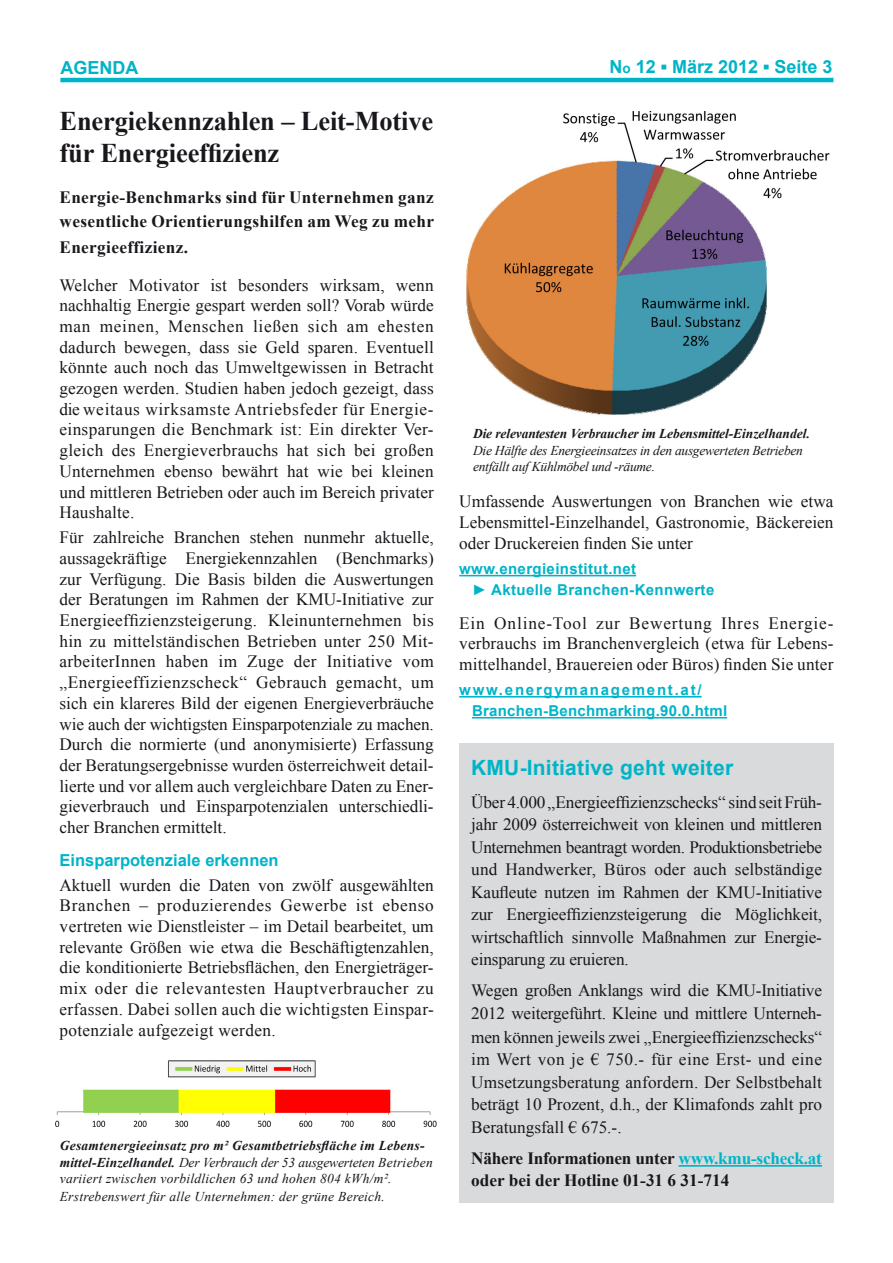
<style>
.page{position:relative;width:893px;height:1263px;background:#fff}
.page>*{position:absolute;margin:0;border:0;box-sizing:border-box;transform-origin:0 0}
.t1{font:700 27px/32.4px "Times New Roman";letter-spacing:-.005em;color:#1a171c}
.t2{font:700 21px "Arial";letter-spacing:.01em;color:#00b4c8}
.t3{font:700 18px "Arial";color:#00b4c8}
.t4{font:17.25px/20.7px "Times New Roman";color:#1a171c;text-align:justify}
.t5{font:700 17.25px/24.8px "Times New Roman";color:#1a171c;text-align:justify}
.t6{font:700 16.5px "Arial";color:#00b4c8}
.t7{font:700 15px/21px "Arial";letter-spacing:.025em;color:#00b4c8}
.t8{font:italic 13.5px/16.2px "Times New Roman";letter-spacing:.02em;color:#1a171c}
.t9{font:italic 13.5px/16.2px "Times New Roman";letter-spacing:-.01em;color:#1a171c}
.s1{font-size:13.5px}
.s2{font-family:"Times New Roman"}
.s3{font-weight:700}
.s4{color:#00b4c8}
</style>
<div class="page">
<hr style="left:60px;top:78px;width:773px;height:4px;background:#00b4c8">
<hr style="left:459px;top:575px;width:177px;height:1px;background:#00b4c8">
<hr style="left:459px;top:696px;width:243px;height:1px;background:#00b4c8">
<hr style="left:472px;top:717px;width:255px;height:1px;background:#00b4c8">
<div style="left:459px;top:743px;width:374px;height:460px;background:#d9dadb"></div>
<hr style="left:679px;top:1165px;width:143px;height:2px;background:#00b4c8">
<img style="left:55px;top:1060px;width:382px;height:67px">
<img style="left:466px;top:112px;width:364px;height:303px">
<p class="t3" style="left:60px;top:56px;width:79px">AGENDA</p>
<p class="t3" style="left:609px;top:54px;width:225px">N<span class="s1">o</span> 12 <span class="s2">▪</span> März 2012 <span class="s2">▪</span> Seite 3</p>
<p class="t1" style="left:60px;top:104px;width:375px">Energiekennzahlen – Leit-Motive für Energieeffizienz</p>
<p class="t5" style="left:60px;top:185px;width:376px">Energie-Benchmarks sind für Unternehmen ganz wesentliche Orientierungshilfen am Weg zu mehr Energieeffizienz.</p>
<p class="t4" style="left:60px;top:274px;width:376px">Welcher Motivator ist besonders wirksam, wenn nachhaltig Energie gespart werden soll? Vorab würde man meinen, Menschen ließen sich am ehesten dadurch bewegen, dass sie Geld sparen. Eventuell könnte auch noch das Umweltgewissen in Betracht gezogen werden. Studien haben jedoch gezeigt, dass die weitaus wirksamste Antriebsfeder für Energie&shy;einsparungen die Benchmark ist: Ein direkter Ver&shy;gleich des Energieverbrauchs hat sich bei großen Unternehmen ebenso bewährt hat wie bei kleinen und mittleren Betrieben oder auch im Bereich privater Haushalte.</p>
<p class="t4" style="left:60px;top:527px;width:376px">Für zahlreiche Branchen stehen nunmehr aktuelle, aussagekräftige Energiekennzahlen (Benchmarks) zur Verfügung. Die Basis bilden die Auswertungen der Beratungen im Rahmen der KMU-Initiative zur Energieeffizienzsteigerung. Kleinunternehmen bis hin zu mittelständischen Betrieben unter 250 Mit&shy;arbeiterInnen haben im Zuge der Initiative vom „Energieeffizienzscheck“ Gebrauch gemacht, um sich ein klareres Bild der eigenen Energieverbräuche wie auch der wichtigsten Einsparpotenziale zu machen.<br>Durch die normierte (und anonymisierte) Erfassung der Beratungsergebnisse wurden österreichweit detail&shy;lierte und vor allem auch vergleichbare Daten zu Ener&shy;gieverbrauch und Einsparpotenzialen unterschiedli&shy;cher Branchen ermittelt.</p>
<p class="t6" style="left:60px;top:849px;width:221px">Einsparpotenziale erkennen</p>
<p class="t4" style="left:60px;top:874px;width:376px">Aktuell wurden die Daten von zwölf ausgewählten Branchen – produzierendes Gewerbe ist ebenso vertreten wie Dienstleister – im Detail bearbeitet, um relevante Größen wie etwa die Beschäftigtenzahlen, die konditionierte Betriebsflächen, den Energieträger&shy;mix oder die relevantesten Hauptverbraucher zu erfassen. Dabei sollen auch die wichtigsten Einspar&shy;potenziale aufgezeigt werden.</p>
<p class="t9" style="left:473px;top:426px;width:338px"><span class="s3">Die relevantesten Verbraucher im Lebensmittel-Einzelhandel.<br></span>Die Hälfte des Energieeinsatzes in den ausgewerteten Betrieben entfällt auf Kühlmöbel und -räume.</p>
<p class="t4" style="left:459px;top:491px;width:376px">Umfassende Auswertungen von Branchen wie etwa Lebensmittel-Einzelhandel, Gastronomie, Bäckereien oder Druckereien finden Sie unter</p>
<p class="t7" style="left:459px;top:559px;width:178px">www.energieinstitut.net</p>
<p class="t7" style="left:472px;top:580px;width:244px">► Aktuelle Branchen-Kennwerte</p>
<p class="t4" style="left:459px;top:612px;width:376px">Ein Online-Tool zur Bewertung Ihres Energie&shy;verbrauchs im Branchenvergleich (etwa für Lebens&shy;mittelhandel, Brauereien oder Büros) finden Sie unter</p>
<p class="t7" style="left:472px;top:680px;width:257px;text-indent:-13px">www.energymanagement.at/<br>Branchen-Benchmarking.90.0.html</p>
<p class="t2" style="left:471px;top:754px;width:263px">KMU-Initiative geht weiter</p>
<p class="t4" style="left:471px;top:791px;width:352px;line-height:22.5px">Über 4.000 „Energieeffizienzschecks“ sind seit Früh&shy;jahr 2009 österreichweit von kleinen und mittleren Unternehmen beantragt worden. Produktionsbetriebe und Handwerker, Büros oder auch selbständige Kaufleute nutzen im Rahmen der KMU-Initiative zur Energieeffizienzsteigerung die Möglichkeit, wirtschaftlich sinnvolle Maßnahmen zur Energie&shy;einsparung zu eruieren.</p>
<p class="t4" style="left:471px;top:979px;width:352px;line-height:22.8px">Wegen großen Anklangs wird die KMU-Initiative 2012 weitergeführt. Kleine und mittlere Unterneh&shy;men können jeweils zwei „Energieeffizienzschecks“ im Wert von je € 750.- für eine Erst- und eine Umsetzungsberatung anfordern. Der Selbstbehalt beträgt 10 Prozent, d.h., der Klimafonds zahlt pro Beratungsfall € 675.-.</p>
<p class="t5" style="left:471px;top:1146px;width:352px;line-height:22.5px">Nähere Informationen unter <span class="s4">www.kmu-scheck.at </span>oder bei der Hotline 01-31 6 31-714</p>
<p class="t8" style="left:60px;top:1137px;width:375px"><span class="s3">Gesamtenergieeinsatz pro m² Gesamtbetriebsfläche im Lebens&shy;mittel-Einzelhandel.</span> Der Verbrauch der 53 ausgewerteten Betrieben variiert zwischen vorbildlichen 63 und hohen 804 kWh/m².</p>
<p class="t8" style="left:60px;top:1188px;width:327px">Erstrebenswert für alle Unternehmen: der grüne Bereich.</p>
</div>
